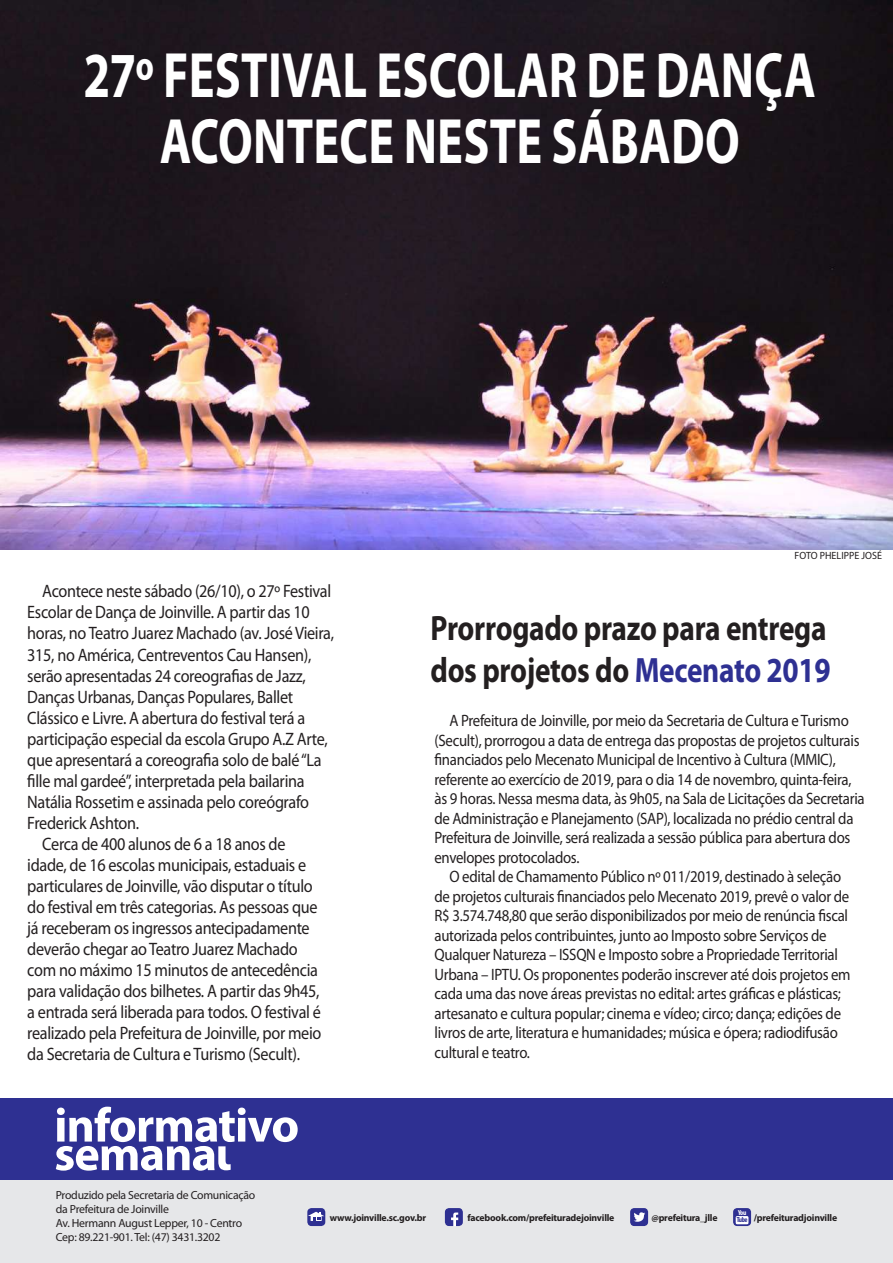
<style>
.page{position:relative;width:893px;height:1263px;background:#fff}
.page>*{position:absolute;margin:0;border:0;box-sizing:border-box;transform-origin:0 0}
.t1{font:700 64.5px/66px "Myriad Pro";letter-spacing:.005em;color:#fff;text-align:center;scale:.75 1}
.t2{font:700 35.25px/42.3px "Myriad Pro";letter-spacing:-.01em;color:#231f20;scale:.83 1}
.t3{font:18px "Myriad Pro";letter-spacing:-.02em;color:#231f20;scale:.9 1}
.t4{font:16.5px/19.5px "Myriad Pro";letter-spacing:-.02em;color:#231f20;scale:.9 1}
.t5{font:11.7px/14.1px "Myriad Pro";letter-spacing:-.02em;color:#231f20}
.t6{font:10.5px "Myriad Pro";letter-spacing:.005em;color:#231f20;scale:.95 1}
.t7{font:700 9.75px "Myriad Pro";letter-spacing:-.02em;color:#231f20}
.t8{font:700 condensed 7.2px "Myriad Pro";color:#2e3092}
.t9{font:700 condensed 7.2px "Myriad Pro";color:#fff}
.s1{color:#2e3092}
</style>
<div class="page">
<div style="left:0;top:1098px;width:893px;height:82px;background:#2e3092"></div>
<div style="left:0;top:1180px;width:893px;height:83px;background:#e6e7e9"></div>
<svg style="left:56px;top:1107px;width:242px;height:64px"></svg>
<div style="left:445px;top:1208px;width:18px;height:18px;background:#2e3092;border-radius:4px"></div>
<svg style="left:451px;top:1212px;width:7px;height:14px"></svg>
<div style="left:307px;top:1208px;width:18px;height:18px;background:#2e3092;border-radius:4px"></div>
<svg style="left:308px;top:1212px;width:16px;height:9px"></svg>
<div style="left:631px;top:1209px;width:16px;height:16px;background:#2e3092;border-radius:3px"></div>
<div style="left:630px;top:1208px;width:18px;height:18px;border:2px solid #2e3092;border-radius:3px"></div>
<svg style="left:634px;top:1212px;width:11px;height:10px"></svg>
<div style="left:734px;top:1209px;width:16px;height:16px;background:#2e3092;border-radius:3px"></div>
<div style="left:733px;top:1208px;width:18px;height:18px;border:2px solid #2e3092;border-radius:3px"></div>
<div style="left:736px;top:1216px;width:12px;height:8px;background:#fff;border-radius:2px"></div>
<img style="left:0;top:0;width:893px;height:549px">
<h1 class="t1" style="left:83px;top:40px;width:978px">27º FESTIVAL ESCOLAR DE DANÇA<br>ACONTECE NESTE SÁBADO</h1>
<p class="t3" style="left:42px;top:580px;width:323px">Acontece neste sábado (26/10), o 27º Festival</p>
<p class="t3" style="left:27px;top:601px;width:315px">Escolar de Dança de Joinville. A partir das 10</p>
<p class="t3" style="left:27px;top:622px;width:342px">horas, no Teatro Juarez Machado (av. José Vieira,</p>
<p class="t3" style="left:27px;top:643px;width:317px">315, no América, Centreventos Cau Hansen),</p>
<p class="t3" style="left:27px;top:664px;width:311px">serão apresentadas 24 coreografias de Jazz,</p>
<p class="t3" style="left:27px;top:685px;width:297px">Danças Urbanas, Danças Populares, Ballet</p>
<p class="t3" style="left:27px;top:706px;width:310px">Clássico e Livre. A abertura do festival terá a</p>
<p class="t3" style="left:27px;top:727px;width:335px">participação especial da escola Grupo A.Z Arte,</p>
<p class="t3" style="left:27px;top:748px;width:328px">que apresentará a coreografia solo de balé “La</p>
<p class="t3" style="left:27px;top:769px;width:310px">fille mal gardeé”, interpretada pela bailarina</p>
<p class="t3" style="left:27px;top:790px;width:315px">Natália Rossetim e assinada pelo coreógrafo</p>
<p class="t3" style="left:27px;top:811px;width:126px">Frederick Ashton.</p>
<p class="t3" style="left:42px;top:832px;width:272px">Cerca de 400 alunos de 6 a 18 anos de</p>
<p class="t3" style="left:27px;top:853px;width:311px">idade, de 16 escolas municipais, estaduais e</p>
<p class="t3" style="left:27px;top:874px;width:319px">particulares de Joinville, vão disputar o título</p>
<p class="t3" style="left:27px;top:895px;width:324px">do festival em três categorias. As pessoas que</p>
<p class="t3" style="left:27px;top:916px;width:315px">já receberam os ingressos antecipadamente</p>
<p class="t3" style="left:27px;top:937px;width:302px">deverão chegar ao Teatro Juarez Machado</p>
<p class="t3" style="left:27px;top:958px;width:324px">com no máximo 15 minutos de antecedência</p>
<p class="t3" style="left:27px;top:979px;width:326px">para validação dos bilhetes. A partir das 9h45,</p>
<p class="t3" style="left:27px;top:1000px;width:328px">a entrada será liberada para todos. O festival é</p>
<p class="t3" style="left:27px;top:1021px;width:328px">realizado pela Prefeitura de Joinville, por meio</p>
<p class="t3" style="left:27px;top:1042px;width:305px">da Secretaria de Cultura e Turismo (Secult).</p>
<p class="t6" style="left:794px;top:549px;width:94px">FOTO PHELIPPE JOSÉ</p>
<h2 class="t2" style="left:430px;top:605px;width:484px">Prorrogado prazo para entrega dos projetos do <span class="s1">Mecenato 2019</span></h2>
<p class="t4" style="left:434px;top:711px;width:479px;text-indent:15px">A Prefeitura de Joinville, por meio da Secretaria de Cultura e Turismo (Secult), prorrogou a data de entrega das propostas de projetos culturais financiados pelo Mecenato Municipal de Incentivo à Cultura (MMIC), referente ao exercício de 2019, para o dia 14 de novembro, quinta-feira, às 9 horas. Nessa mesma data, às 9h05, na Sala de Licitações da Secretaria de Administração e Planejamento (SAP), localizada no prédio central da Prefeitura de Joinville, será realizada a sessão pública para abertura dos envelopes protocolados.</p>
<p class="t4" style="left:434px;top:867px;width:464px;text-indent:15px">O edital de Chamamento Público nº 011/2019, destinado à seleção de projetos culturais financiados pelo Mecenato 2019, prevê o valor de R$ 3.574.748,80 que serão disponibilizados por meio de renúncia fiscal autorizada pelos contribuintes, junto ao Imposto sobre Serviços de Qualquer Natureza – ISSQN e Imposto sobre a Propriedade Territorial Urbana – IPTU. Os proponentes poderão inscrever até dois projetos em cada uma das nove áreas previstas no edital: artes gráficas e plásticas; artesanato e cultura popular; cinema e vídeo; circo; dança; edições de livros de arte, literatura e humanidades; música e ópera; radiodifusão cultural e teatro.</p>
<p class="t5" style="left:56px;top:1187px;width:201px">Produzido pela Secretaria de Comunicação da Prefeitura de Joinville<br>Av. Hermann August Lepper, 10 - Centro Cep: 89.221-901. Tel: (47) 3431.3202</p>
<p class="t9" style="left:738px;top:1208px;width:10px">You</p>
<p class="t8" style="left:737px;top:1215px;width:12px">Tube</p>
<p class="t7" style="left:330px;top:1211px;width:98px">www.joinville.sc.gov.br</p>
<p class="t7" style="left:467px;top:1211px;width:148px">facebook.com/prefeituradejoinville</p>
<p class="t7" style="left:651px;top:1211px;width:68px">@prefeitura_jlle</p>
<p class="t7" style="left:754px;top:1211px;width:85px">/prefeituradjoinville</p>
</div>
